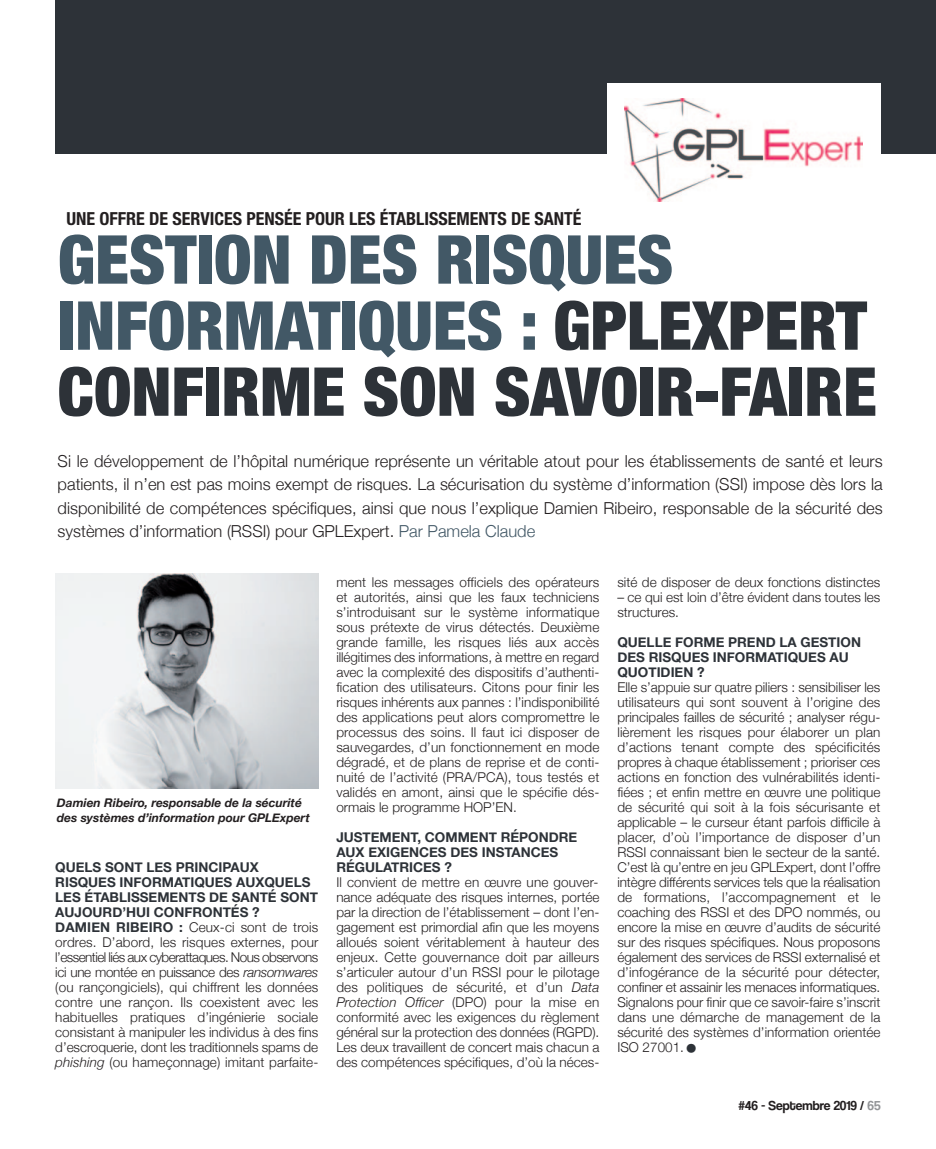
<style>
.page{position:relative;width:936px;height:1149px;background:#fff}
.page>*{position:absolute;margin:0;border:0;box-sizing:border-box;transform-origin:0 0}
.t1{font:900 condensed 67.5px/66px "Helvetica Neue";color:#2d3238}
.t2{font:900 condensed 67.5px "Helvetica Neue";color:#425866}
.t3{font:700 condensed 18px "Helvetica Neue";color:#231f20}
.t4{font:300 16.5px/23.4px "Helvetica Neue";color:#231f20;text-align:justify}
.t5{font:300 13.5px/15px "Helvetica Neue";color:#231f20;text-align:justify}
.t6{font:700 13.5px/15px "Helvetica Neue";color:#2d3238}
.t7{font:13.5px "Coolvetica Rg";color:#231f20}
.t8{font:italic 700 12px/14.4px "Helvetica Neue";color:#231f20}
.t9{font:9px "Webdings";color:#2d3238}
.s1{color:#425866}
.s2{font-weight:700;color:#2d3238}
.s3{font-style:italic}
.s4{color:#939598}
</style>
<div class="page">
<div style="left:55px;top:0;width:880px;height:154px;background:#2d3238"></div>
<div style="left:606px;top:83px;width:274px;height:125px;background:#fff"></div>
<img style="left:624px;top:98px;width:238px;height:103px">
<img style="left:55px;top:573px;width:263px;height:214px">
<p class="t3" style="left:66px;top:212px;width:516px">UNE OFFRE DE SERVICES PENSÉE POUR LES ÉTABLISSEMENTS DE SANTÉ</p>
<p class="t2" style="left:58px;top:221px;width:617px">GESTION DES RISQUES</p>
<p class="t1" style="left:58px;top:293px;width:820px"><span class="s1">INFORMATIQUES :</span> GPLEXPERT<br>CONFIRME SON SAVOIR-FAIRE</p>
<p class="t4" style="left:58px;top:449px;width:826px">Si le développement de l’hôpital numérique représente un véritable atout pour les établissements de santé et leurs patients, il n’en est pas moins exempt de risques. La sécurisation du système d’information (SSI) impose dès lors la disponibilité de compétences spécifiques, ainsi que nous l’explique Damien Ribeiro, responsable de la sécurité des systèmes d’information (RSSI) pour GPLExpert. <span class="s1">Par Pamela Claude</span></p>
<p class="t8" style="left:57px;top:795px;width:254px">Damien Ribeiro, responsable de la sécurité des systèmes d’information pour GPLExpert</p>
<p class="t6" style="left:55px;top:859px;width:264px">QUELS SONT LES PRINCIPAUX<br>RISQUES INFORMATIQUES AUXQUELS<br>LES ÉTABLISSEMENTS DE SANTÉ SONT<br>AUJOURD’HUI CONFRONTÉS ?</p>
<p class="t5" style="left:55px;top:919px;width:264px"><span class="s2">DAMIEN RIBEIRO :</span> Ceux-ci sont de trois ordres. D’abord, les risques externes, pour l’essentiel liés aux cyberattaques. Nous observons ici une montée en puissance des <span class="s3">ransomwares </span>(ou rançongiciels), qui chiffrent les données contre une rançon. Ils coexistent avec les habituelles pratiques d’ingénierie sociale consistant à manipuler les individus à des fins d’escroquerie, dont les traditionnels spams de <span class="s3">phishing</span> (ou hameçonnage) imitant parfaite-</p>
<p class="t5" style="left:336px;top:574px;width:264px">ment les messages officiels des opérateurs et autorités, ainsi que les faux techniciens s’introduisant sur le système informatique sous prétexte de virus détectés. Deuxième grande famille, les risques liés aux accès illégitimes des informations, à mettre en regard avec la complexité des dispositifs d’authenti&shy;fication des utilisateurs. Citons pour finir les risques inhérents aux pannes : l’indisponibilité des applications peut alors compromettre le processus des soins. Il faut ici disposer de sauvegardes, d’un fonctionnement en mode dégradé, et de plans de reprise et de conti&shy;nuité de l’activité (PRA/PCA), tous testés et validés en amont, ainsi que le spécifie dés&shy;ormais le programme HOP’EN.</p>
<p class="t6" style="left:336px;top:829px;width:242px">JUSTEMENT, COMMENT RÉPONDRE<br>AUX EXIGENCES DES INSTANCES</p>
<p class="t6" style="left:336px;top:859px;width:117px">RÉGULATRICES ?</p>
<p class="t5" style="left:336px;top:874px;width:264px">Il convient de mettre en œuvre une gouver&shy;nance adéquate des risques internes, portée par la direction de l’établissement – dont l’en&shy;gagement est primordial afin que les moyens alloués soient véritablement à hauteur des enjeux. Cette gouvernance doit par ailleurs s’articuler autour d’un RSSI pour le pilotage des politiques de sécurité, et d’un <span class="s3">Data Protection Officer</span> (DPO) pour la mise en conformité avec les exigences du règlement général sur la protection des données (RGPD).<br>Les deux travaillent de concert mais chacun a des compétences spécifiques, d’où la néces-</p>
<p class="t5" style="left:617px;top:574px;width:264px">sité de disposer de deux fonctions distinctes</p>
<p class="t5" style="left:617px;top:589px;width:264px">– ce qui est loin d’être évident dans toutes les structures.</p>
<p class="t6" style="left:617px;top:634px;width:245px">QUELLE FORME PREND LA GESTION<br>DES RISQUES INFORMATIQUES AU<br>QUOTIDIEN ?</p>
<p class="t5" style="left:617px;top:679px;width:264px">Elle s’appuie sur quatre piliers : sensibiliser les utilisateurs qui sont souvent à l’origine des principales failles de sécurité ; analyser régu&shy;lièrement les risques pour élaborer un plan d’actions tenant compte des spécificités propres à chaque établissement ; prioriser ces actions en fonction des vulnérabilités identi&shy;fiées ; et enfin mettre en œuvre une politique de sécurité qui soit à la fois sécurisante et applicable – le curseur étant parfois difficile à placer, d’où l’importance de disposer d’un RSSI connaissant bien le secteur de la santé.<br>C’est là qu’entre en jeu GPLExpert, dont l’offre intègre différents services tels que la réalisation de formations, l’accompagnement et le coaching des RSSI et des DPO nommés, ou encore la mise en œuvre d’audits de sécurité sur des risques spécifiques. Nous proposons également des services de RSSI externalisé et d’infogérance de la sécurité pour détecter, confiner et assainir les menaces informatiques.<br>Signalons pour finir que ce savoir-faire s’inscrit dans une démarche de management de la sécurité des systèmes d’information orientée ISO 27001.</p>
<p class="t9" style="left:686px;top:1042px;width:10px">■</p>
<p class="t7" style="left:738px;top:1097px;width:144px">#46 - Septembre 2019 / <span class="s4">65</span></p>
</div>
